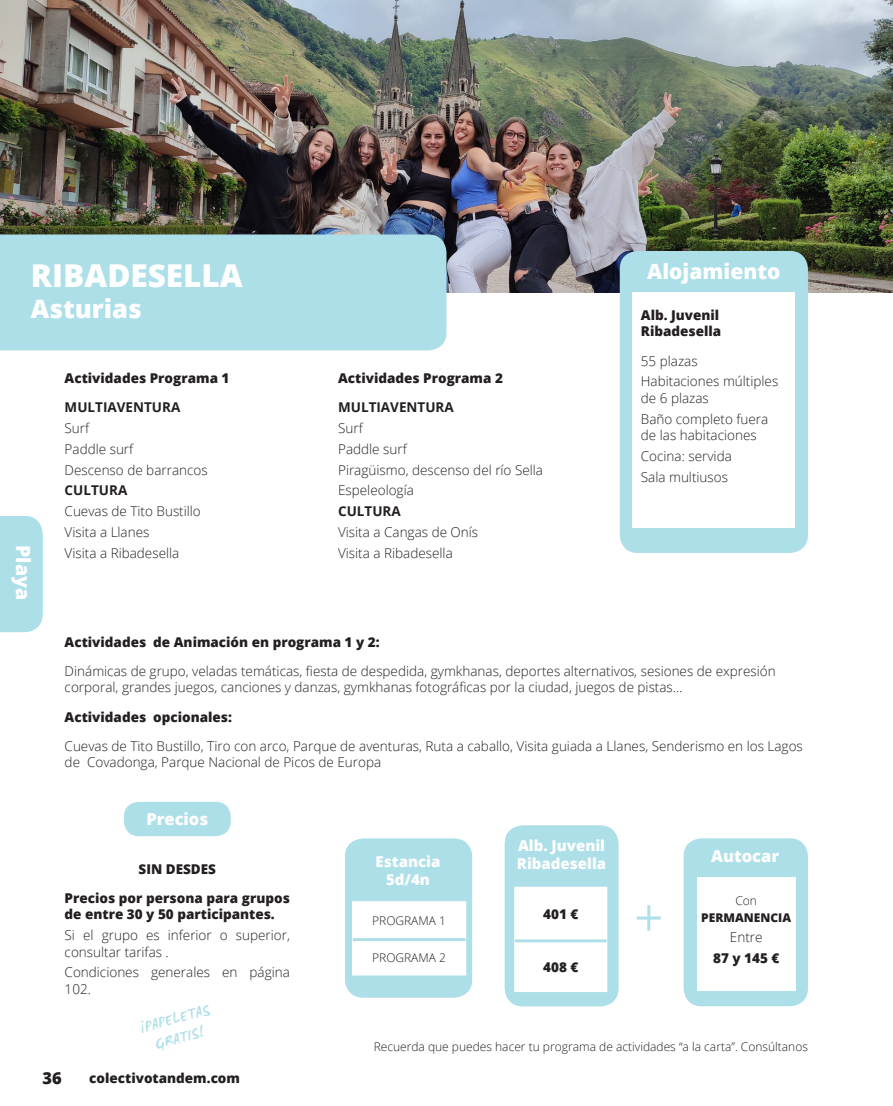
<style>
.page{position:relative;width:893px;height:1106px;background:#fff}
.page>*{position:absolute;margin:0;border:0;box-sizing:border-box;transform-origin:0 0}
.t1{font:800 31.5px "Open Sans";color:#fff}
.t2{font:800 25.5px "Open Sans";color:#fff}
.t3{font:800 21px "Open Sans";color:#fff}
.t4{font:800 19.5px "Open Sans";color:#fff}
.t5{font:16.5px/19.8px "WC Mano Negra Bta";color:#addfe9;text-align:center}
.t6{font:800 16.5px "Open Sans";color:#fff}
.t7{font:800 16.5px "Open Sans";color:#231f20}
.t8{font:800 15px/18px "Open Sans";color:#fff;text-align:center}
.t9{font:300 13.5px/20.7px "Open Sans";color:#231f20}
.t10{font:800 13.5px/29.2px "Open Sans";color:#231f20;text-align:center}
.t11{font:700 13.5px "Open Sans";color:#231f20}
.t12{font:300 12px "Open Sans";color:#231f20}
.t13{font:800 12px "Open Sans";color:#231f20}
</style>
<div class="page">
<div style="left:124px;top:801px;width:107px;height:35px;background:#addfe9;border-radius:15px"></div>
<hr style="left:647px;top:905px;width:3px;height:25px;background:#addfe9">
<hr style="left:637px;top:916px;width:24px;height:3px;background:#addfe9">
<div style="left:684px;top:838px;width:124px;height:168px;background:#addfe9;border-radius:18px"></div>
<div style="left:698px;top:877px;width:98px;height:114px;background:#fff"></div>
<img style="left:0;top:0;width:893px;height:292px">
<div style="left:0;top:234px;width:446px;height:116px;background:#addfe9"></div>
<div style="left:620px;top:251px;width:188px;height:302px;background:#addfe9;border-radius:18px"></div>
<div style="left:632px;top:292px;width:163px;height:235px;background:#fff"></div>
<div style="left:0;top:516px;width:43px;height:116px;background:#addfe9"></div>
<div style="left:13px;top:536px;width:18px;height:72px;background:#addfe9"></div>
<div style="left:505px;top:825px;width:113px;height:181px;background:#addfe9;border-radius:18px"></div>
<div style="left:514px;top:886px;width:93px;height:106px;background:#fff"></div>
<hr style="left:515px;top:939px;width:92px;height:3px;background:#addfe9">
<div style="left:345px;top:838px;width:127px;height:159px;background:#addfe9;border-radius:18px"></div>
<div style="left:352px;top:901px;width:114px;height:74px;background:#fff"></div>
<hr style="left:353px;top:938px;width:112px;height:3px;background:#addfe9">
<h1 class="t1" style="left:31px;top:252px;width:213px">RIBADESELLA</h1>
<h2 class="t2" style="left:31px;top:289px;width:112px">Asturias</h2>
<h3 class="t4" style="left:38px;top:545px;width:56px;rotate:90deg">Playa</h3>
<p class="t10" style="left:65px;top:363px;width:166px">Actividades Programa 1</p>
<p class="t11" style="left:65px;top:398px;width:117px">MULTIAVENTURA</p>
<p class="t9" style="left:65px;top:417px;width:145px">Surf<br>Paddle surf<br>Descenso de barrancos</p>
<p class="t11" style="left:65px;top:481px;width:64px">CULTURA</p>
<p class="t9" style="left:65px;top:500px;width:138px">Cuevas de Tito Bustillo<br>Visita a Llanes<br>Visita a Ribadesella</p>
<p class="t10" style="left:338px;top:363px;width:166px">Actividades Programa 2</p>
<p class="t11" style="left:338px;top:398px;width:117px">MULTIAVENTURA</p>
<p class="t9" style="left:338px;top:417px;width:206px">Surf<br>Paddle surf<br>Piragüismo, descenso del río Sella<br>Espeleología</p>
<p class="t11" style="left:338px;top:502px;width:64px">CULTURA</p>
<p class="t9" style="left:338px;top:521px;width:142px">Visita a Cangas de Onís<br>Visita a Ribadesella</p>
<h3 class="t3" style="left:647px;top:256px;width:135px">Alojamiento</h3>
<p class="t10" style="left:641px;top:306px;width:82px;line-height:16.5px;text-align:left">Alb. Juvenil<br>Ribadesella</p>
<p class="t9" style="left:641px;top:350px;width:139px">55 plazas<br>Habitaciones múltiples</p>
<p class="t9" style="left:641px;top:387px;width:129px">de 6 plazas<br>Baño completo fuera</p>
<p class="t9" style="left:641px;top:424px;width:117px">de las habitaciones<br>Cocina: servida<br>Sala multiusos</p>
<p class="t10" style="left:65px;top:626px;width:316px">Actividades de Animación en programa 1 y 2:</p>
<p class="t9" style="left:65px;top:662px;width:713px;line-height:16.5px">Dinámicas de grupo, veladas temáticas, fiesta de despedida, gymkhanas, deportes alternativos, sesiones de expresión corporal, grandes juegos, canciones y danzas, gymkhanas fotográficas por la ciudad, juegos de pistas…</p>
<p class="t10" style="left:65px;top:701px;width:169px">Actividades opcionales:</p>
<p class="t9" style="left:65px;top:737px;width:740px;line-height:16.5px">Cuevas de Tito Bustillo, Tiro con arco, Parque de aventuras, Ruta a caballo, Visita guiada a Llanes, Senderismo en los Lagos de Covadonga, Parque Nacional de Picos de Europa</p>
<p class="t6" style="left:146px;top:806px;width:63px">Precios</p>
<p class="t10" style="left:65px;top:853px;width:227px">SIN DESDES<br>Precios por persona para grupos</p>
<p class="t10" style="left:65px;top:899px;width:212px">de entre 30 y 50 participantes.</p>
<p class="t9" style="left:65px;top:926px;width:227px;line-height:16.5px">Si el grupo es inferior o superior, consultar tarifas .</p>
<p class="t9" style="left:65px;top:963px;width:227px;line-height:16.5px">Condiciones generales en página<br>102.</p>
<p class="t5" style="left:138px;top:1019px;width:74px;rotate:-15deg">¡PAPELETAS<br>GRATIS!</p>
<p class="t7" style="left:43px;top:1065px;width:21px">36</p>
<p class="t10" style="left:89px;top:1062px;width:152px">colectivotandem.com</p>
<p class="t8" style="left:376px;top:852px;width:66px">Estancia<br>5d/4n</p>
<p class="t12" style="left:372px;top:912px;width:75px">PROGRAMA 1</p>
<p class="t12" style="left:372px;top:949px;width:75px">PROGRAMA 2</p>
<p class="t12" style="left:367px;top:912px;width:85px">Hasta 11/06/24</p>
<p class="t12" style="left:366px;top:949px;width:88px">Desde 16/06/ 4</p>
<p class="t8" style="left:517px;top:835px;width:91px;text-align:left">Alb. Juvenil<br>Ribadesella</p>
<p class="t8" style="left:516px;top:835px;width:93px">H **<br>Los Ángeles</p>
<p class="t10" style="left:543px;top:898px;width:37px">401 €</p>
<p class="t10" style="left:543px;top:951px;width:37px">408 €</p>
<p class="t10" style="left:543px;top:961px;width:37px">360 €</p>
<p class="t6" style="left:711px;top:843px;width:70px">Autocar</p>
<p class="t12" style="left:735px;top:892px;width:23px">Con</p>
<p class="t13" style="left:701px;top:908px;width:91px">PERMANENCIA</p>
<p class="t9" style="left:730px;top:926px;width:34px">Entre</p>
<p class="t10" style="left:713px;top:943px;width:68px">87 y 145 €</p>
<p class="t12" style="left:374px;top:1038px;width:436px">Recuerda que puedes hacer tu programa de actividades “a la carta”. Consúltanos</p>
</div>
